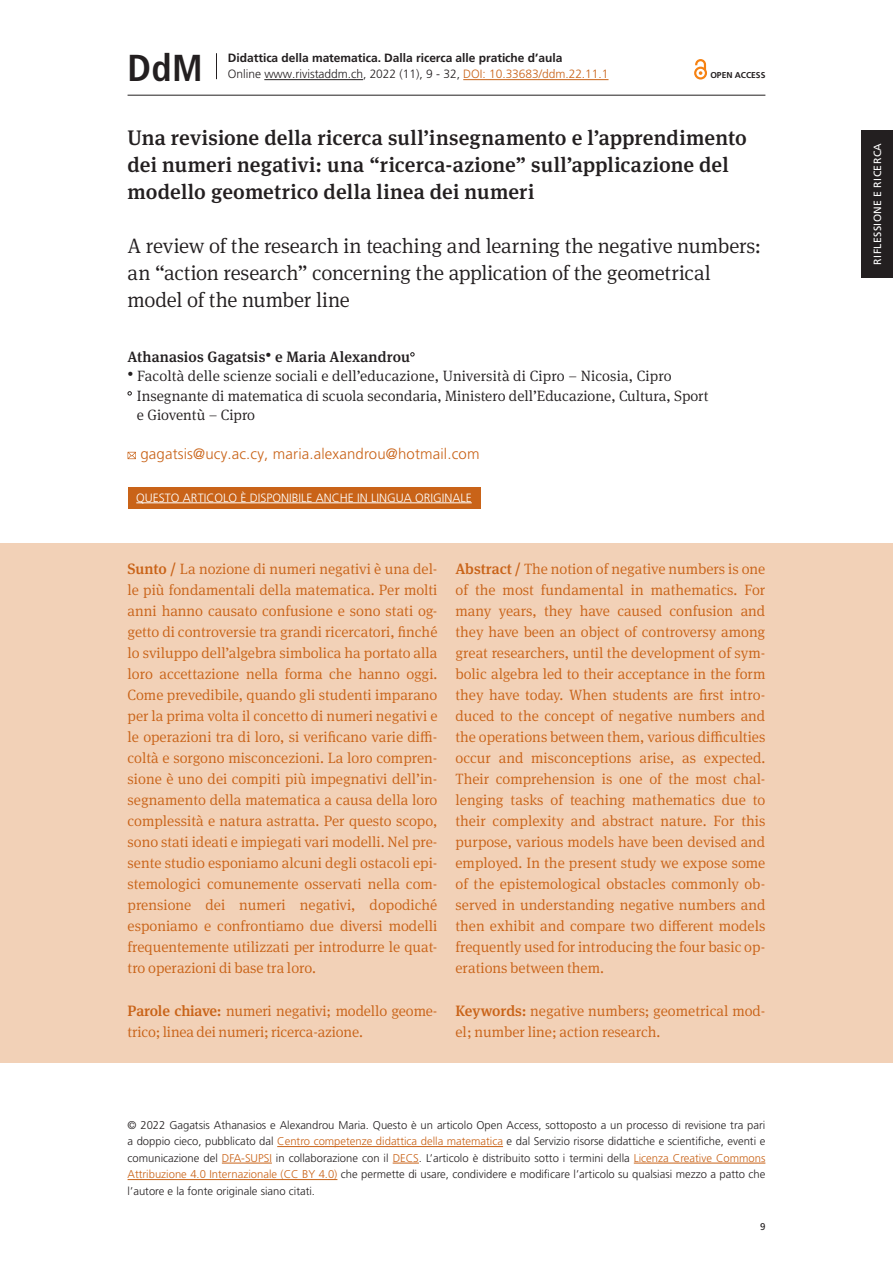
<style>
.page{position:relative;width:893px;height:1263px;background:#fff}
.page>*{position:absolute;margin:0;border:0;box-sizing:border-box;transform-origin:0 0}
.DdM_logo{font:37.5px "Frutiger LT 67 Bd Cn";color:#231f20}
.Titolo_IT{font:500 21px/27px "Meta Serif OT";letter-spacing:.005em;color:#231f20}
.Titolo_IT-2{font:300 21px/27px "Meta Serif OT";letter-spacing:-.01em;color:#231f20}
.Abstract_EN{font:300 15px/21px "Meta Serif OT";color:#c96318}
.Abstract{font:300 15px/21px "Meta Serif OT";color:#c96318;text-align:justify}
.Affiliazioni{font:300 15px "Meta Serif OT";color:#231f20}
.Affiliazioni-2{font:300 15px "Frutiger LT Pro";letter-spacing:.01em;color:#c96318}
.Autori{font:500 15px "Meta Serif OT";letter-spacing:.01em;color:#231f20}
.info_fascia_superior{font:300 12px "Frutiger LT Pro";letter-spacing:-.005em;color:#231f20}
.info_fascia_superior-2{font:700 12px "Frutiger LT Pro";letter-spacing:-.005em;color:#231f20}
.Nota_a_piè_pagina{font:300 12px "Frutiger LT Pro";color:#fff}
.piè_di_pagina{font:300 11.25px/16.5px "Frutiger LT Pro";color:#231f20;text-align:justify}
.Label{font:10.5px "Frutiger LT Pro";letter-spacing:.04em;color:#fff}
.t1{font:9.75px "Frutiger LT Pro";color:#231f20}
.open_access{font:700 8.55px "Frutiger LT Pro";letter-spacing:-.005em;color:#231f20}
.s1{color:#c96318}
.s2{font-weight:500}
</style>
<div class="page">
<hr style="left:128px;top:95px;width:637px;height:1px;background:#231f20">
<svg style="left:216px;top:53px;width:1px;height:26px"></svg>
<hr style="left:264px;top:79px;width:99px;height:1px;background:#231f20">
<hr style="left:463px;top:79px;width:145px;height:1px;background:#c96318">
<div style="left:861px;top:130px;width:32px;height:148px;background:#231f20"></div>
<hr style="left:277px;top:1146px;width:226px;height:1px;background:#c96318">
<hr style="left:222px;top:1163px;width:50px;height:1px;background:#c96318">
<svg style="left:393px;top:1163px;width:26px;height:1px"></svg>
<hr style="left:634px;top:1163px;width:131px;height:1px;background:#c96318">
<hr style="left:128px;top:1179px;width:209px;height:1px;background:#c96318">
<div style="left:694px;top:67px;width:13px;height:13px;border:2px solid #f68212;border-radius:50%"></div>
<svg style="left:694px;top:59px;width:13px;height:16px"></svg>
<div style="left:0;top:544px;width:893px;height:519px;background:#f2d1b7"></div>
<svg style="left:410px;top:352px;width:4px;height:4px"></svg>
<svg style="left:128px;top:391px;width:4px;height:4px"></svg>
<svg style="left:128px;top:452px;width:8px;height:7px"></svg>
<div style="left:128px;top:488px;width:352px;height:21px;background:#c96318"></div>
<hr style="left:136px;top:502px;width:336px;height:1px;background:#fff">
<p class="DdM_logo" style="left:128px;top:46px;width:77px">DdM</p>
<p class="info_fascia_superior-2" style="left:228px;top:51px;width:336px">Didattica della matematica. Dalla ricerca alle pratiche d’aula</p>
<p class="info_fascia_superior" style="left:228px;top:67px;width:382px">Online www.rivistaddm.ch, 2022 (11), 9 - 32, <span class="s1">DOI: 10.33683/ddm.22.11.1</span></p>
<p class="open_access" style="left:710px;top:70px;width:57px">OPEN ACCESS</p>
<p class="Titolo_IT" style="left:128px;top:124px;width:621px">Una revisione della ricerca sull’insegnamento e l’apprendimento dei numeri negativi: una “ricerca-azione” sull’applicazione del modello geometrico della linea dei numeri</p>
<p class="Titolo_IT-2" style="left:128px;top:233px;width:635px">A review of the research in teaching and learning the negative numbers: an “action research” concerning the application of the geometrical model of the number line</p>
<p class="Autori" style="left:128px;top:347px;width:284px">Athanasios Gagatsis<sup>•</sup> e Maria Alexandrou</p>
<p class="Affiliazioni" style="left:128px;top:367px;width:546px"><sup>•</sup> Facoltà delle scienze sociali e dell’educazione, Università di Cipro – Nicosia, Cipro</p>
<p class="Affiliazioni" style="left:137px;top:386px;width:573px">Insegnante di matematica di scuola secondaria, Ministero dell’Educazione, Cultura, Sport</p>
<p class="Affiliazioni" style="left:137px;top:406px;width:120px">e Gioventù – Cipro</p>
<p class="Affiliazioni-2" style="left:140px;top:445px;width:341px">gagatsis@ucy.ac.cy, maria.alexandrou@hotmail.com</p>
<p class="Nota_a_piè_pagina" style="left:136px;top:490px;width:337px">QUESTO ARTICOLO È DISPONIBILE ANCHE IN LINGUA ORIGINALE</p>
<p class="Abstract_EN" style="left:128px;top:558px;width:311px;text-align:justify"><span class="s2">Sunto /</span> La nozione di numeri negativi è una del&shy;le più fondamentali della matematica. Per molti anni hanno causato confusione e sono stati og&shy;getto di controversie tra grandi ricercatori, finché lo sviluppo dell’algebra simbolica ha portato alla loro accettazione nella forma che hanno oggi.<br>Come prevedibile, quando gli studenti imparano per la prima volta il concetto di numeri negativi e le operazioni tra di loro, si verificano varie diffi&shy;coltà e sorgono misconcezioni. La loro compren&shy;sione è uno dei compiti più impegnativi dell’in&shy;segnamento della matematica a causa della loro complessità e natura astratta. Per questo scopo, sono stati ideati e impiegati vari modelli. Nel pre&shy;sente studio esponiamo alcuni degli ostacoli epi&shy;stemologici comunemente osservati nella com&shy;prensione dei numeri negativi, dopodiché esponiamo e confrontiamo due diversi modelli frequentemente utilizzati per introdurre le quat&shy;tro operazioni di base tra loro.</p>
<p class="Abstract_EN" style="left:128px;top:1000px;width:311px"><span class="s2">Parole chiave:</span> numeri negativi; modello geome&shy;trico; linea dei numeri; ricerca-azione.</p>
<p class="Abstract" style="left:455px;top:558px;width:311px"><span class="s2">Abstract /</span> The notion of negative numbers is one of the most fundamental in mathematics. For many years, they have caused confusion and they have been an object of controversy among great researchers, until the development of sym&shy;bolic algebra led to their acceptance in the form they have today. When students are first intro&shy;duced to the concept of negative numbers and the operations between them, various difficulties occur and misconceptions arise, as expected.<br>Their comprehension is one of the most chal&shy;lenging tasks of teaching mathematics due to their complexity and abstract nature. For this purpose, various models have been devised and employed. In the present study we expose some of the epistemological obstacles commonly ob&shy;served in understanding negative numbers and then exhibit and compare two different models frequently used for introducing the four basic op&shy;erations between them.</p>
<p class="Abstract_EN" style="left:455px;top:1000px;width:311px"><span class="s2">Keywords:</span> negative numbers; geometrical mod&shy;el; number line; action research.</p>
<p class="piè_di_pagina" style="left:128px;top:1117px;width:639px">© 2022 Gagatsis Athanasios e Alexandrou Maria. Questo è un articolo Open Access, sottoposto a un processo di revisione tra pari a doppio cieco, pubblicato dal <span class="s1">Centro competenze didattica della matematica</span> e dal Servizio risorse didattiche e scientifiche, eventi e comunicazione del <span class="s1">DFA-SUPSI</span> in collaborazione con il <span class="s1">DECS</span>. L’articolo è distribuito sotto i termini della <span class="s1">Licenza Creative Commons Attribuzione 4.0 Internazionale (CC BY 4.0)</span> che permette di usare, condividere e modificare l’articolo su qualsiasi mezzo a patto che l’autore e la fonte originale siano citati.</p>
<p class="t1" style="left:760px;top:1221px;width:7px">9</p>
<p class="Label" style="left:871px;top:265px;width:123px;rotate:-90deg">RIFLESSIONE E RICERCA</p>
</div>
